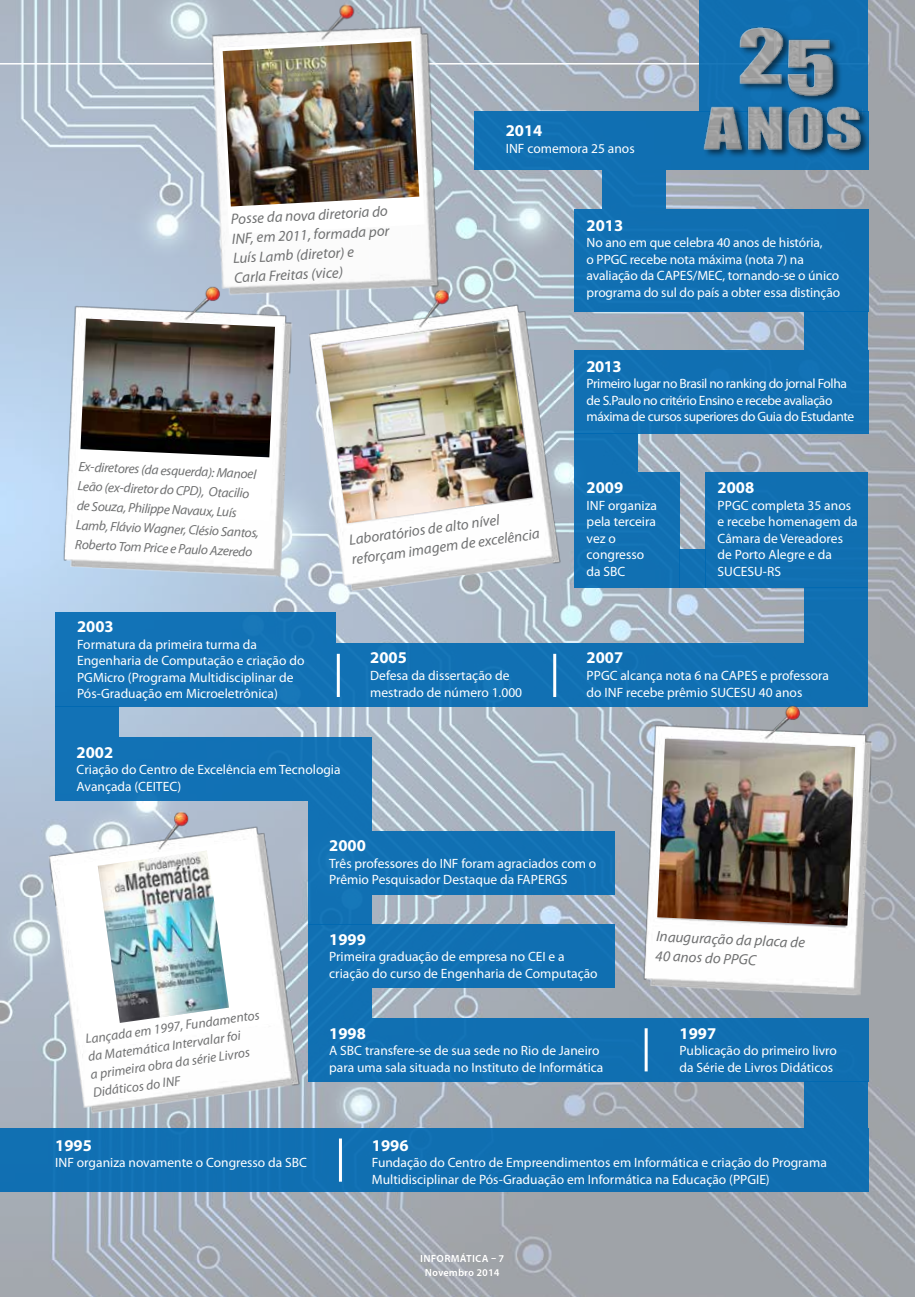
<style>
.page{position:relative;width:915px;height:1297px;background:#fff}
.page>*{position:absolute;margin:0;border:0;box-sizing:border-box;transform-origin:0 0}
.t1{font:700 16.5px "Myriad Pro";color:#fff}
.t2{font:italic 15px/19.5px "Myriad Pro";color:#707172}
.t3{font:13.5px/16.5px "Myriad Pro";color:#fff}
.t4{font:italic 13.5px/19.5px "Myriad Pro";color:#707172}
.t5{font:13.5px/16.5px "Myriad Pro";letter-spacing:-.03em;color:#fff}
.t6{font:700 10.5px/13.5px "Myriad Pro";color:#fff;text-align:center}
</style>
<div class="page">
<img style="left:0;top:0;width:914px;height:1297px">
<hr style="left:0;top:63px;width:867px;height:2px;background:#fff">
<div style="left:0;top:1128px;width:867px;height:64px;background:#106fb1"></div>
<div style="left:308px;top:1018px;width:559px;height:64px;background:#106fb1"></div>
<div style="left:308px;top:924px;width:306px;height:64px;background:#1070b2"></div>
<div style="left:308px;top:831px;width:306px;height:64px;background:#1170b3"></div>
<div style="left:804px;top:1082px;width:63px;height:46px;background:#106eb1"></div>
<hr style="left:339px;top:1138px;width:3px;height:44px;background:#fff">
<hr style="left:644px;top:1028px;width:3px;height:43px;background:#fff">
<img style="left:15px;top:777px;width:302px;height:351px">
<div style="left:308px;top:988px;width:63px;height:30px;background:#1170b3"></div>
<div style="left:308px;top:895px;width:63px;height:29px;background:#1170b3"></div>
<div style="left:308px;top:801px;width:63px;height:30px;background:#1171b4"></div>
<img style="left:42px;top:249px;width:234px;height:358px">
<div style="left:55px;top:737px;width:316px;height:64px;background:#1271b5"></div>
<div style="left:55px;top:612px;width:281px;height:94px;background:#1272b6"></div>
<div style="left:55px;top:706px;width:64px;height:31px;background:#1272b6"></div>
<div style="left:336px;top:643px;width:531px;height:63px;background:#1170b3"></div>
<img style="left:276px;top:256px;width:302px;height:357px">
<hr style="left:337px;top:654px;width:3px;height:43px;background:#fff">
<hr style="left:553px;top:654px;width:3px;height:43px;background:#fff">
<div style="left:804px;top:588px;width:63px;height:55px;background:#106fb1"></div>
<div style="left:573px;top:433px;width:64px;height:39px;background:#1170b3"></div>
<div style="left:804px;top:311px;width:63px;height:39px;background:#106fb1"></div>
<div style="left:705px;top:472px;width:162px;height:116px;background:#106fb1"></div>
<div style="left:573px;top:350px;width:294px;height:83px;background:#106fb2"></div>
<div style="left:573px;top:209px;width:294px;height:102px;background:#106fb2"></div>
<img style="left:152px;top:0;width:333px;height:339px">
<div style="left:602px;top:170px;width:63px;height:39px;background:#106fb2"></div>
<div style="left:473px;top:111px;width:394px;height:59px;background:#106fb2"></div>
<img style="left:322px;top:320px;width:210px;height:203px">
<div style="left:699px;top:0;width:168px;height:111px;background:#106eb0"></div>
<div style="left:702px;top:26px;width:168px;height:132px;background:#000;opacity:.55"></div>
<img style="left:699px;top:26px;width:166px;height:131px">
<div style="left:679px;top:549px;width:26px;height:39px;background:#116fb2"></div>
<div style="left:573px;top:472px;width:106px;height:116px;background:#1170b3"></div>
<svg style="left:74px;top:381px;width:202px;height:140px"></svg>
<img style="left:80px;top:319px;width:195px;height:138px">
<svg style="left:219px;top:37px;width:205px;height:198px"></svg>
<img style="left:222px;top:41px;width:197px;height:165px">
<img style="left:622px;top:668px;width:280px;height:357px">
<img style="left:657px;top:739px;width:197px;height:187px">
<svg style="left:59px;top:839px;width:220px;height:211px"></svg>
<img style="left:98px;top:850px;width:131px;height:173px">
<p class="t2" style="left:230px;top:209px;width:159px;rotate:-3deg">Posse da nova diretoria do<br>INF, em 2011, formada por<br>Luís Lamb (diretor) e<br>Carla Freitas (vice)</p>
<p class="t1" style="left:505px;top:120px;width:38px">2014</p>
<p class="t3" style="left:505px;top:140px;width:130px">INF comemora 25 anos</p>
<p class="t1" style="left:586px;top:214px;width:38px">2013</p>
<p class="t3" style="left:586px;top:234px;width:255px">No ano em que celebra 40 anos de história,<br>o PPGC recebe nota máxima (nota 7) na avaliação da CAPES/MEC, tornando-se o único programa do sul do país a obter essa distinção</p>
<p class="t1" style="left:586px;top:355px;width:37px">2013</p>
<p class="t5" style="left:586px;top:375px;width:269px">Primeiro lugar no Brasil no ranking do jornal Folha de S.Paulo no critério Ensino e recebe avaliação máxima de cursos superiores do Guia do Estudante</p>
<p class="t4" style="left:79px;top:456px;width:185px;rotate:3deg">Ex-diretores (da esquerda): Manoel Leão (ex-diretor do CPD), Otacilio de Souza, Philippe Navaux, Luís Lamb, Flávio Wagner, Clésio Santos, Roberto Tom Price e Paulo Azeredo</p>
<p class="t2" style="left:348px;top:530px;width:191px;rotate:-8deg">Laboratórios de alto nível reforçam imagem de excelência</p>
<p class="t1" style="left:77px;top:616px;width:38px">2003</p>
<p class="t3" style="left:77px;top:636px;width:229px">Formatura da primeira turma da Engenharia de Computação e criação do PGMicro (Programa Multidisciplinar de Pós-Graduação em Microeletrônica)</p>
<p class="t1" style="left:77px;top:741px;width:38px">2002</p>
<p class="t3" style="left:77px;top:761px;width:265px">Criação do Centro de Excelência em Tecnologia<br>Avançada (CEITEC)</p>
<p class="t1" style="left:370px;top:647px;width:38px">2005</p>
<p class="t3" style="left:370px;top:667px;width:153px">Defesa da dissertação de mestrado de número 1.000</p>
<p class="t1" style="left:586px;top:477px;width:38px">2009</p>
<p class="t3" style="left:586px;top:497px;width:72px">INF organiza pela terceira vez o congresso da SBC</p>
<p class="t1" style="left:717px;top:477px;width:38px">2008</p>
<p class="t3" style="left:717px;top:497px;width:142px">PPGC completa 35 anos e recebe homenagem da<br>Câmara de Vereadores de Porto Alegre e da<br>SUCESU-RS</p>
<p class="t1" style="left:586px;top:647px;width:38px">2007</p>
<p class="t3" style="left:586px;top:667px;width:244px">PPGC alcança nota 6 na CAPES e professora do INF recebe prêmio SUCESU 40 anos</p>
<p class="t4" style="left:84px;top:1030px;width:177px;line-height:18px;rotate:-8deg">Lançada em 1997, Fundamentos da Matemática Intervalar foi<br>a primeira obra da série Livros<br>Didáticos do INF</p>
<p class="t1" style="left:55px;top:1134px;width:38px">1995</p>
<p class="t3" style="left:55px;top:1154px;width:253px">INF organiza novamente o Congresso da SBC</p>
<p class="t1" style="left:329px;top:835px;width:38px">2000</p>
<p class="t3" style="left:329px;top:855px;width:268px">Três professores do INF foram agraciados com o<br>Prêmio Pesquisador Destaque da FAPERGS</p>
<p class="t1" style="left:329px;top:928px;width:38px">1999</p>
<p class="t3" style="left:329px;top:948px;width:270px">Primeira graduação de empresa no CEI e a criação do curso de Engenharia de Computação</p>
<p class="t1" style="left:329px;top:1022px;width:38px">1998</p>
<p class="t3" style="left:329px;top:1042px;width:276px">A SBC transfere-se de sua sede no Rio de Janeiro para uma sala situada no Instituto de Informática</p>
<p class="t2" style="left:656px;top:925px;width:150px;rotate:3deg">Inauguração da placa de<br>40 anos do PPGC</p>
<p class="t1" style="left:679px;top:1022px;width:38px">1997</p>
<p class="t3" style="left:679px;top:1042px;width:159px">Publicação do primeiro livro da Série de Livros Didáticos</p>
<p class="t1" style="left:372px;top:1134px;width:38px">1996</p>
<p class="t3" style="left:372px;top:1154px;width:456px">Fundação do Centro de Empreendimentos em Informática e criação do Programa<br>Multidisciplinar de Pós-Graduação em Informática na Educação (PPGIE)</p>
<p class="t6" style="left:420px;top:1252px;width:86px">INFORMÁTICA – 7<br>Novembro 2014</p>
</div>
